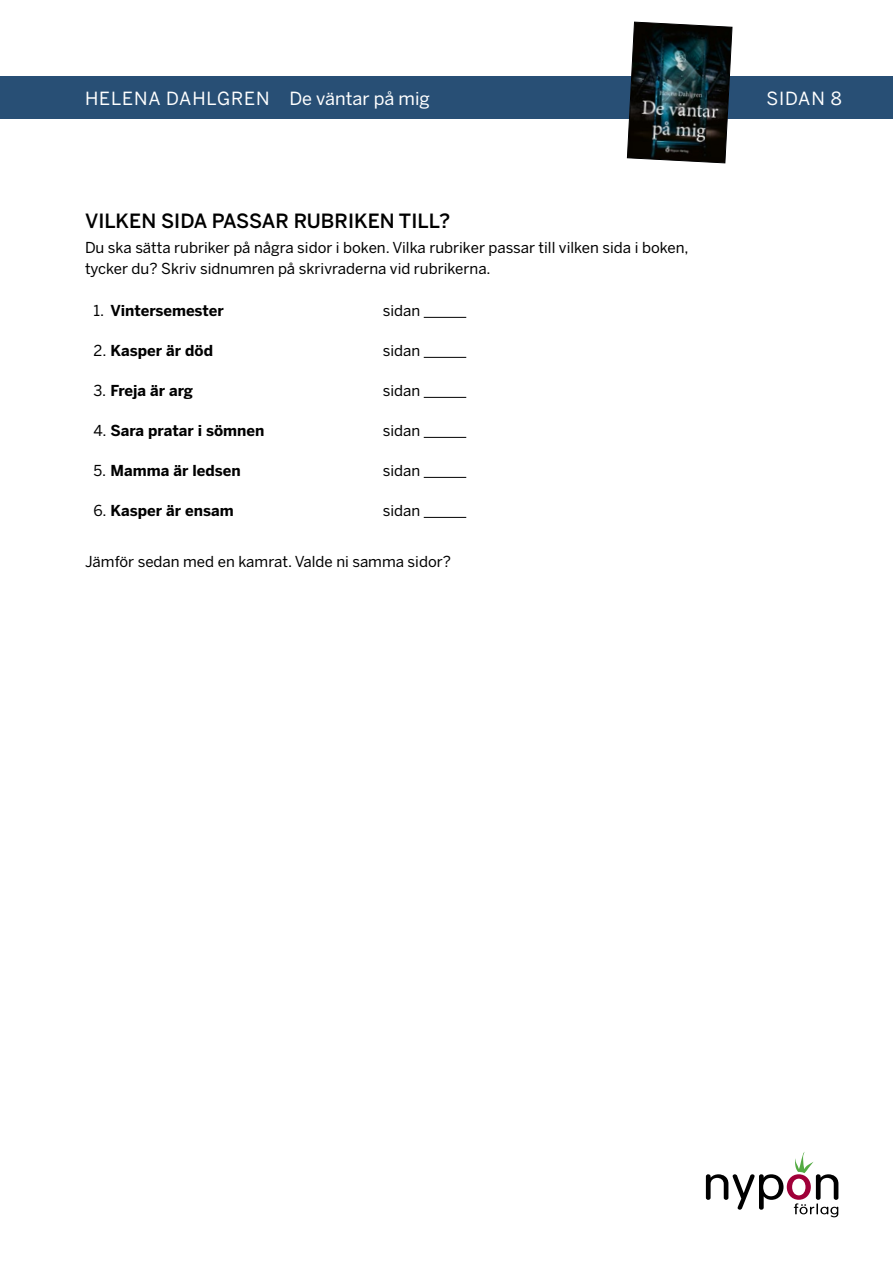
<style>
.page{position:relative;width:893px;height:1263px;background:#fff}
.page>*{position:absolute;margin:0;border:0;box-sizing:border-box;transform-origin:0 0}
.t1{font:500 19.5px "Benton Sans";color:#000}
.t2{font:18px "Benton Sans";letter-spacing:.015em;color:#fff}
.t3{font:18px "Benton Sans";letter-spacing:.05em;color:#fff}
.t4{font:15px/21px "Benton Sans";color:#000}
.t5{font:700 15px "Benton Sans";color:#000}
.s1{font-weight:400}
</style>
<div class="page">
<div style="left:0;top:77px;width:893px;height:42px;background:#284f75"></div>
<img style="left:627px;top:21px;width:106px;height:143px">
<svg style="left:706px;top:1152px;width:132px;height:65px"></svg>
<hr style="left:424px;top:317px;width:42px;height:1px;background:#000">
<hr style="left:424px;top:357px;width:42px;height:1px;background:#000">
<hr style="left:424px;top:397px;width:42px;height:1px;background:#000">
<hr style="left:424px;top:437px;width:42px;height:1px;background:#000">
<hr style="left:424px;top:477px;width:42px;height:1px;background:#000">
<hr style="left:424px;top:517px;width:42px;height:1px;background:#000">
<p class="t2" style="left:85px;top:87px;width:346px">HELENA DAHLGREN De väntar på mig</p>
<p class="t3" style="left:766px;top:87px;width:77px">SIDAN 8</p>
<h1 class="t1" style="left:85px;top:209px;width:367px">VILKEN SIDA PASSAR RUBRIKEN TILL?</h1>
<p class="t4" style="left:85px;top:237px;width:605px">Du ska sätta rubriker på några sidor i boken. Vilka rubriker passar till vilken sida i boken, tycker du? Skriv sidnumren på skrivraderna vid rubrikerna.</p>
<p class="t5" style="left:94px;top:301px;width:132px"><span class="s1">1.</span> Vintersemester</p>
<p class="t4" style="left:383px;top:300px;width:39px">sidan</p>
<p class="t5" style="left:94px;top:341px;width:121px"><span class="s1">2.</span> Kasper är död</p>
<p class="t4" style="left:383px;top:340px;width:39px">sidan</p>
<p class="t5" style="left:94px;top:381px;width:101px"><span class="s1">3.</span> Freja är arg</p>
<p class="t4" style="left:383px;top:380px;width:39px">sidan</p>
<p class="t5" style="left:94px;top:421px;width:172px"><span class="s1">4.</span> Sara pratar i sömnen</p>
<p class="t4" style="left:383px;top:420px;width:39px">sidan</p>
<p class="t5" style="left:94px;top:461px;width:149px"><span class="s1">5.</span> Mamma är ledsen</p>
<p class="t4" style="left:383px;top:460px;width:39px">sidan</p>
<p class="t5" style="left:94px;top:501px;width:142px"><span class="s1">6.</span> Kasper är ensam</p>
<p class="t4" style="left:383px;top:500px;width:39px">sidan</p>
<p class="t4" style="left:85px;top:551px;width:367px">Jämför sedan med en kamrat. Valde ni samma sidor?</p>
</div>
